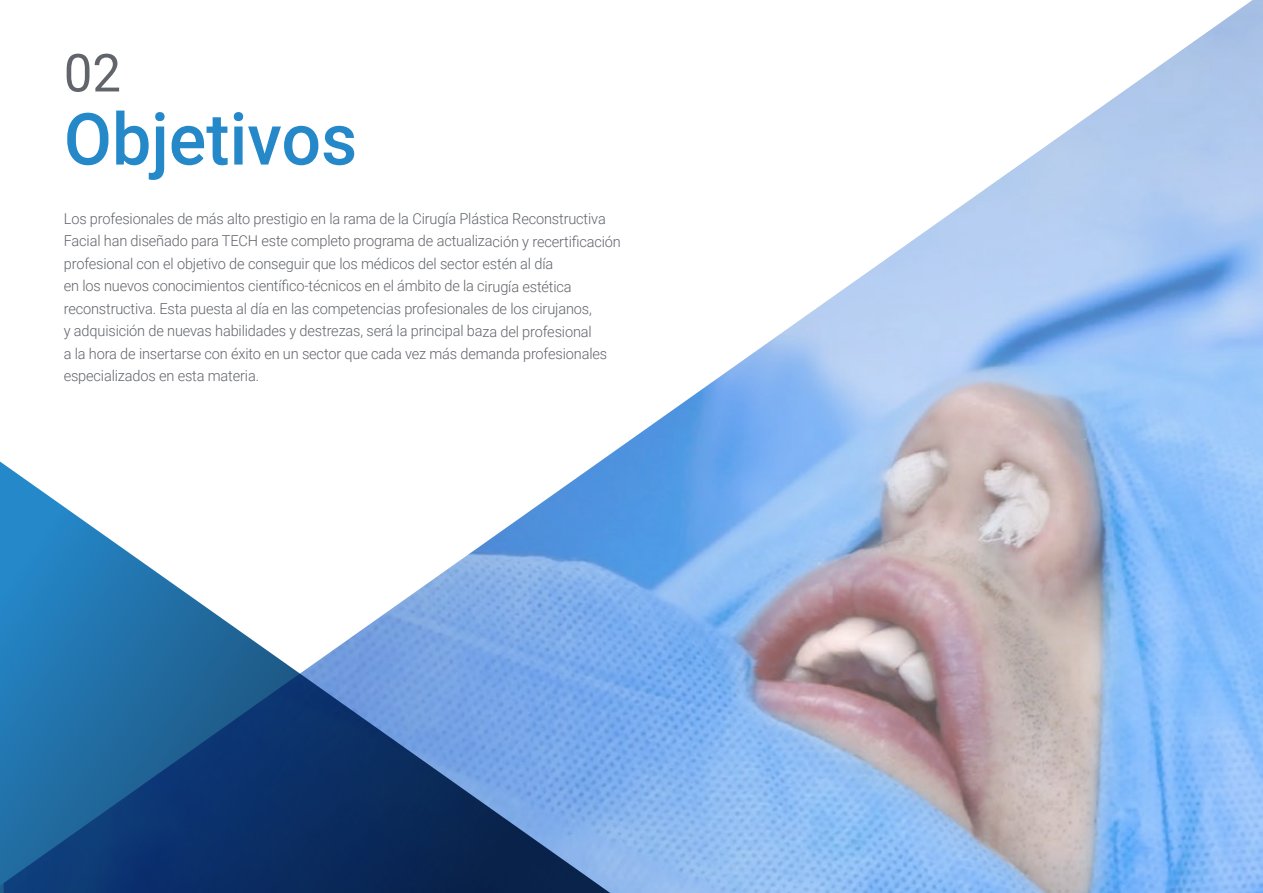
<style>
.page{position:relative;width:1263px;height:893px;background:#fff}
.page>*{position:absolute;margin:0;border:0;box-sizing:border-box;transform-origin:0 0}
.t1{font:500 72px "Roboto";color:#2488c9}
.t2{font:52.5px "Roboto";color:#61646a}
.t3{font:300 15px/22.5px "Roboto";letter-spacing:-.01em;color:#61646a}
</style>
<div class="page">
<img style="left:622px;top:0;width:641px;height:893px">
<svg style="left:0;top:446px;width:640px;height:447px"></svg>
<h2 class="t2" style="left:64px;top:36px;width:59px">02</h2>
<h1 class="t1" style="left:64px;top:89px;width:295px">Objetivos</h1>
<p class="t3" style="left:64px;top:207px;width:559px">Los profesionales de más alto prestigio en la rama de la Cirugía Plástica Reconstructiva Facial han diseñado para TECH este completo programa de actualización y recertificación profesional con el objetivo de conseguir que los médicos del sector estén al día<br>en los nuevos conocimientos científico-técnicos en el ámbito de la cirugía estética reconstructiva. Esta puesta al día en las competencias profesionales de los cirujanos,<br>y adquisición de nuevas habilidades y destrezas, será la principal baza del profesional<br>a la hora de insertarse con éxito en un sector que cada vez más demanda profesionales especializados en esta materia.</p>
</div>
